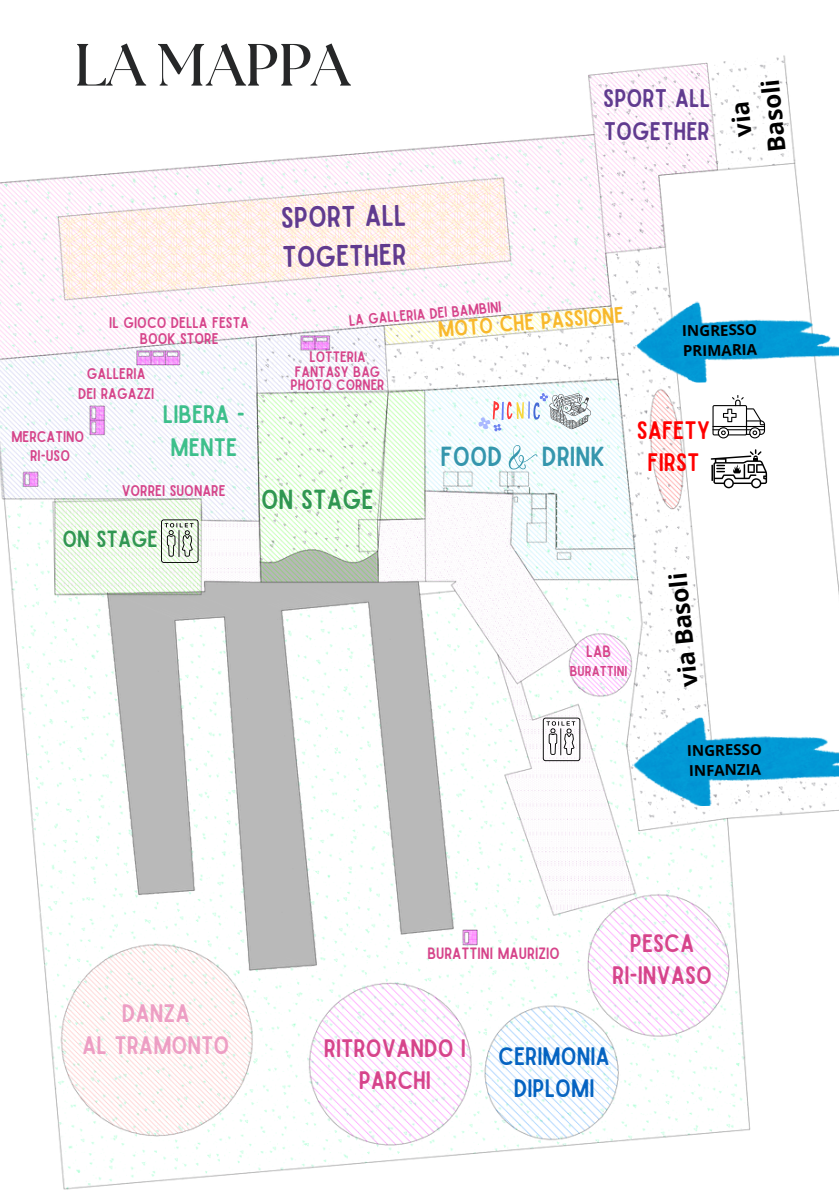
<style>
.page{position:relative;width:839px;height:1191px;background:#fff}
.page>*{position:absolute;margin:0;border:0;box-sizing:border-box;transform-origin:0 0}
.t1{font:700 59.4px "The Seasons";color:#262728}
.t2{font:28.6px/39.4px "Sailors";color:#603b8f}
.t3{font:26.4px "Sailors";color:#3596ad}
.t4{font:26.4px "Sailors";color:#309652}
.t5{font:24.4px/33px "Sailors";color:#603b8f}
.t6{font:24.2px/32.2px "Sailors";color:#d6448a;text-align:center}
.t7{font:700 24.2px/32.2px "Open Sans";color:#000;text-align:center}
.t8{font:24.2px/32.2px "Sailors";color:#0563c1;text-align:center}
.t9{font:24.2px/32.2px "Sailors";color:#ed9ec4;text-align:center}
.t10{font:24.2px/32.2px "Sailors";color:#3dbf8b;text-align:center}
.t11{font:24.2px/32.2px "Sailors";color:#f00;text-align:center}
.t12{font:22.4px "Sailors";color:#309652}
.t13{font:21.4px "Sailors";color:#f8b82c}
.t14{font:15.8px "Sailors";color:#d6448a}
.t15{font:15.6px "Sailors";color:#d6448a}
.t16{font:700 15px "Open Sans";color:#000}
.t17{font:14.8px "Sailors";color:#d6448a}
.t18{font:14.4px "Sailors";color:#d6448a}
.t19{font:13.8px "Sailors";color:#d6448a}
</style>
<div class="page">
<img style="left:0;top:55px;width:838px;height:1135px">
<img style="left:633px;top:298px;width:205px;height:86px">
<img style="left:630px;top:714px;width:208px;height:94px">
<svg style="left:710px;top:449px;width:57px;height:39px"></svg>
<svg style="left:712px;top:395px;width:53px;height:43px"></svg>
<svg style="left:161px;top:519px;width:37px;height:44px"></svg>
<svg style="left:543px;top:718px;width:37px;height:43px"></svg>
<svg style="left:508px;top:444px;width:29px;height:26px"></svg>
<svg style="left:477px;top:392px;width:114px;height:41px"></svg>
<p class="t1" style="left:74px;top:38px;width:277px">LA MAPPA</p>
<p class="t2" style="left:280px;top:199px;width:127px;rotate:-1deg">SPORT ALL<br>TOGETHER</p>
<p class="t5" style="left:603px;top:83px;width:109px">SPORT ALL<br>TOGETHER</p>
<p class="t7" style="left:728px;top:157px;width:74px;rotate:-96deg">via<br>Basoli</p>
<p class="t17" style="left:109px;top:317px;width:141px">IL GIOCO DELLA FESTA</p>
<h2 class="t17" style="left:140px;top:334px;width:80px">BOOK STORE</h2>
<h5 class="t17" style="left:87px;top:368px;width:60px">GALLERIA</h5>
<h4 class="t17" style="left:78px;top:388px;width:78px">DEI RAGAZZI</h4>
<p class="t17" style="left:11px;top:431px;width:74px">MERCATINO</p>
<p class="t17" style="left:30px;top:450px;width:41px">RI-USO</p>
<p class="t10" style="left:163px;top:399px;width:84px">LIBERA -<br>MENTE</p>
<p class="t17" style="left:122px;top:485px;width:105px">VORREI SUONARE</p>
<p class="t12" style="left:62px;top:531px;width:97px">ON STAGE</p>
<p class="t18" style="left:348px;top:315px;width:154px;rotate:-5deg">LA GALLERIA DEI BAMBINI</p>
<p class="t13" style="left:437px;top:321px;width:188px;rotate:-4deg">MOTO CHE PASSIONE</p>
<p class="t18" style="left:309px;top:352px;width:58px">LOTTERIA</p>
<p class="t18" style="left:295px;top:366px;width:87px">FANTASY BAG</p>
<p class="t18" style="left:290px;top:380px;width:95px">PHOTO CORNER</p>
<p class="t4" style="left:261px;top:490px;width:114px">ON STAGE</p>
<h2 class="t3" style="left:440px;top:447px;width:63px">FOOD</h2>
<h2 class="t3" style="left:541px;top:447px;width:65px">DRINK</h2>
<p class="t16" style="left:682px;top:320px;width:76px;rotate:-1deg">INGRESSO</p>
<p class="t16" style="left:682px;top:340px;width:76px;rotate:-1deg">PRIMARIA</p>
<h6 class="t11" style="left:636px;top:415px;width:75px">SAFETY<br>FIRST</h6>
<h5 class="t14" style="left:586px;top:645px;width:26px">LAB</h5>
<h3 class="t19" style="left:570px;top:666px;width:59px">BURATTINI</h3>
<h1 class="t7" style="left:672px;top:689px;width:116px;rotate:-96deg">via Basoli</h1>
<p class="t16" style="left:686px;top:741px;width:76px;rotate:-2deg">INGRESSO</p>
<p class="t16" style="left:688px;top:761px;width:73px;rotate:-2deg">INFANZIA</p>
<p class="t9" style="left:82px;top:998px;width:149px">DANZA<br>AL TRAMONTO</p>
<h2 class="t15" style="left:427px;top:948px;width:134px">BURATTINI MAURIZIO</h2>
<p class="t6" style="left:612px;top:928px;width:101px">PESCA<br>RI-INVASO</p>
<p class="t6" style="left:324px;top:1033px;width:144px">RITROVANDO I<br>PARCHI</p>
<p class="t8" style="left:498px;top:1041px;width:113px">CERIMONIA<br>DIPLOMI</p>
</div>
